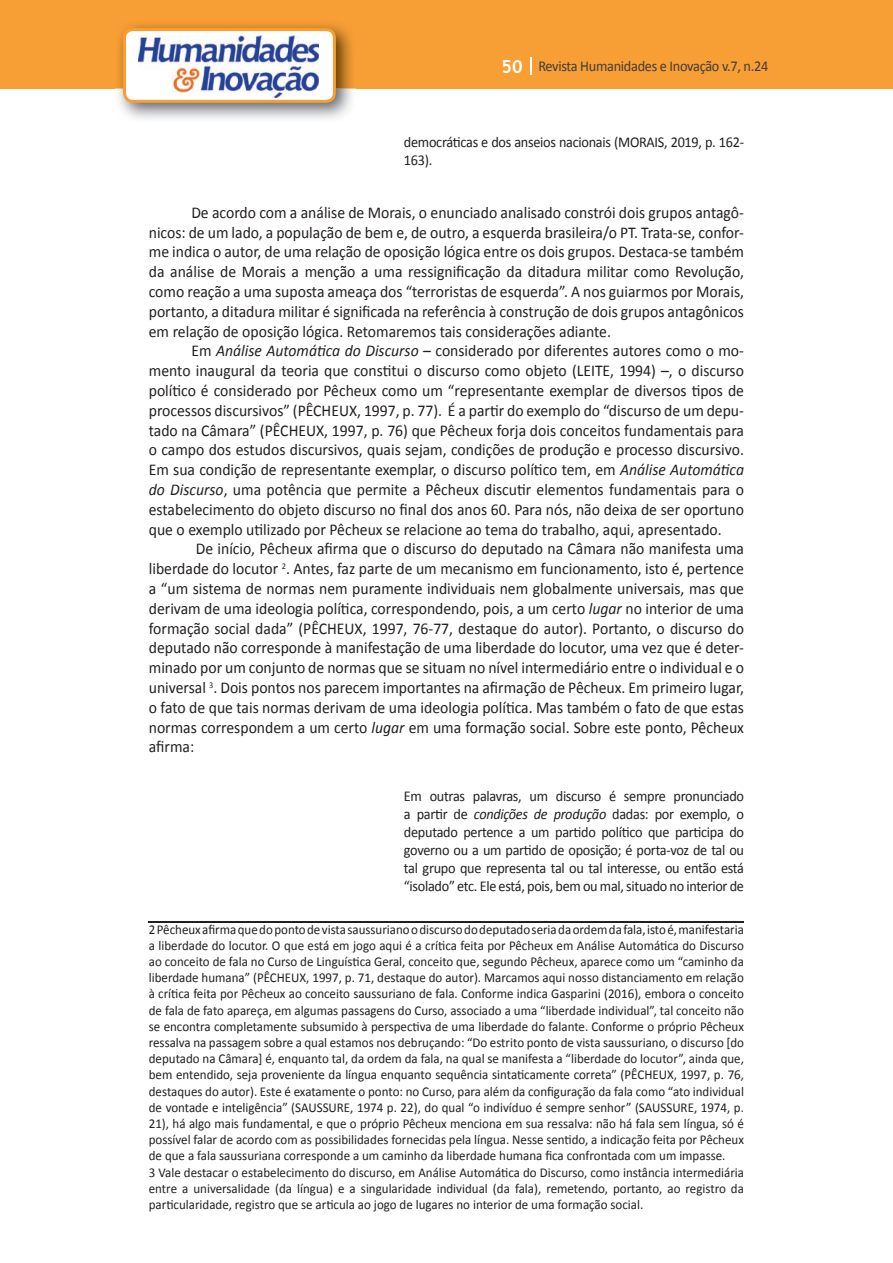
<style>
.page{position:relative;width:893px;height:1263px;background:#fff}
.page>*{position:absolute;margin:0;border:0;box-sizing:border-box;transform-origin:0 0}
.t1{font:16.5px/19.8px "Calibri";color:#231f20;text-align:justify;scale:.95 1}
.t2{font:15px/18px "Calibri";letter-spacing:-.02em;color:#231f20;scale:.95 1}
.t3{font:15px "Calibri";letter-spacing:-.02em;color:#3e3e3f;scale:.95 1}
.t4{font:13.5px/16.2px "Calibri";color:#231f20;scale:.96 1}
.s1{font-family:"Trebuchet MS";font-weight:700;font-size:18px;color:#fff}
.s2{font-style:italic}
</style>
<div class="page">
<div style="left:0;top:0;width:893px;height:88px;background:#f79e34"></div>
<svg style="left:530px;top:57px;width:2px;height:18px"></svg>
<img style="left:115px;top:24px;width:241px;height:95px">
<svg style="left:123px;top:28px;width:213px;height:75px"></svg>
<hr style="left:149px;top:921px;width:595px;height:1px;background:#231f20">
<p class="t3" style="left:501px;top:57px;width:282px"><span class="s1">50</span> Revista Humanidades e Inovação v.7, n.24</p>
<p class="t2" style="left:404px;top:133px;width:360px">democráticas e dos anseios nacionais (MORAIS, 2019, p. 162-<br>163).</p>
<p class="t1" style="left:149px;top:202px;width:628px;text-indent:43px">De acordo com a análise de Morais, o enunciado analisado constrói dois grupos antagô&shy;nicos: de um lado, a população de bem e, de outro, a esquerda brasileira/o PT. Trata-se, confor&shy;me indica o autor, de uma relação de oposição lógica entre os dois grupos. Destaca-se também da análise de Morais a menção a uma ressignificação da ditadura militar como Revolução, como reação a uma suposta ameaça dos “terroristas de esquerda”. A nos guiarmos por Morais, portanto, a ditadura militar é significada na referência à construção de dois grupos antagônicos em relação de oposição lógica. Retomaremos tais considerações adiante.</p>
<p class="t1" style="left:149px;top:341px;width:628px;text-indent:43px">Em <span class="s2">Análise Automática do Discurso</span> – considerado por diferentes autores como o mo&shy;mento inaugural da teoria que constitui o discurso como objeto (LEITE, 1994) –, o discurso político é considerado por Pêcheux como um “representante exemplar de diversos tipos de processos discursivos” (PÊCHEUX, 1997, p. 77). É a partir do exemplo do “discurso de um depu&shy;tado na Câmara” (PÊCHEUX, 1997, p. 76) que Pêcheux forja dois conceitos fundamentais para o campo dos estudos discursivos, quais sejam, condições de produção e processo discursivo.<br>Em sua condição de representante exemplar, o discurso político tem, em <span class="s2">Análise Automática do Discurso</span>, uma potência que permite a Pêcheux discutir elementos fundamentais para o estabelecimento do objeto discurso no final dos anos 60. Para nós, não deixa de ser oportuno que o exemplo utilizado por Pêcheux se relacione ao tema do trabalho, aqui, apresentado.</p>
<p class="t1" style="left:149px;top:539px;width:628px;text-indent:47px">De início, Pêcheux afirma que o discurso do deputado na Câmara não manifesta uma liberdade do locutor <sup>2</sup>. Antes, faz parte de um mecanismo em funcionamento, isto é, pertence a “um sistema de normas nem puramente individuais nem globalmente universais, mas que derivam de uma ideologia política, correspondendo, pois, a um certo <span class="s2">lugar</span> no interior de uma formação social dada” (PÊCHEUX, 1997, 76-77, destaque do autor). Portanto, o discurso do deputado não corresponde à manifestação de uma liberdade do locutor, uma vez que é deter&shy;minado por um conjunto de normas que se situam no nível intermediário entre o individual e o universal <sup>3</sup>. Dois pontos nos parecem importantes na afirmação de Pêcheux. Em primeiro lugar, o fato de que tais normas derivam de uma ideologia política. Mas também o fato de que estas normas correspondem a um certo <span class="s2">lugar</span> em uma formação social. Sobre este ponto, Pêcheux afirma:</p>
<p class="t2" style="left:404px;top:787px;width:360px;text-align:justify">Em outras palavras, um discurso é sempre pronunciado a partir de <span class="s2">condições de produção</span> dadas: por exemplo, o deputado pertence a um partido político que participa do governo ou a um partido de oposição; é porta-voz de tal ou tal grupo que representa tal ou tal interesse, ou então está “isolado” etc. Ele está, pois, bem ou mal, situado no interior de</p>
<p class="t4" style="left:149px;top:921px;width:621px">2 Pêcheux afirma que do ponto de vista saussuriano o discurso do deputado seria da ordem da fala, isto é, manifestaria a liberdade do locutor. O que está em jogo aqui é a crítica feita por Pêcheux em Análise Automática do Discurso ao conceito de fala no Curso de Linguística Geral, conceito que, segundo Pêcheux, aparece como um “caminho da liberdade humana” (PÊCHEUX, 1997, p. 71, destaque do autor). Marcamos aqui nosso distanciamento em relação à crítica feita por Pêcheux ao conceito saussuriano de fala. Conforme indica Gasparini (2016), embora o conceito de fala de fato apareça, em algumas passagens do Curso, associado a uma “liberdade individual”, tal conceito não se encontra completamente subsumido à perspectiva de uma liberdade do falante. Conforme o próprio Pêcheux ressalva na passagem sobre a qual estamos nos debruçando: “Do estrito ponto de vista saussuriano, o discurso [do deputado na Câmara] é, enquanto tal, da ordem da fala, na qual se manifesta a “liberdade do locutor”, ainda que, bem entendido, seja proveniente da língua enquanto sequência sintaticamente correta” (PÊCHEUX, 1997, p. 76, destaques do autor). Este é exatamente o ponto: no Curso, para além da configuração da fala como “ato individual de vontade e inteligência” (SAUSSURE, 1974 p. 22), do qual “o indivíduo é sempre senhor” (SAUSSURE, 1974, p.<br>21), há algo mais fundamental, e que o próprio Pêcheux menciona em sua ressalva: não há fala sem língua, só é possível falar de acordo com as possibilidades fornecidas pela língua. Nesse sentido, a indicação feita por Pêcheux de que a fala saussuriana corresponde a um caminho da liberdade humana fica confrontada com um impasse.<br>3 Vale destacar o estabelecimento do discurso, em Análise Automática do Discurso, como instância intermediária entre a universalidade (da língua) e a singularidade individual (da fala), remetendo, portanto, ao registro da particularidade, registro que se articula ao jogo de lugares no interior de uma formação social.</p>
</div>
